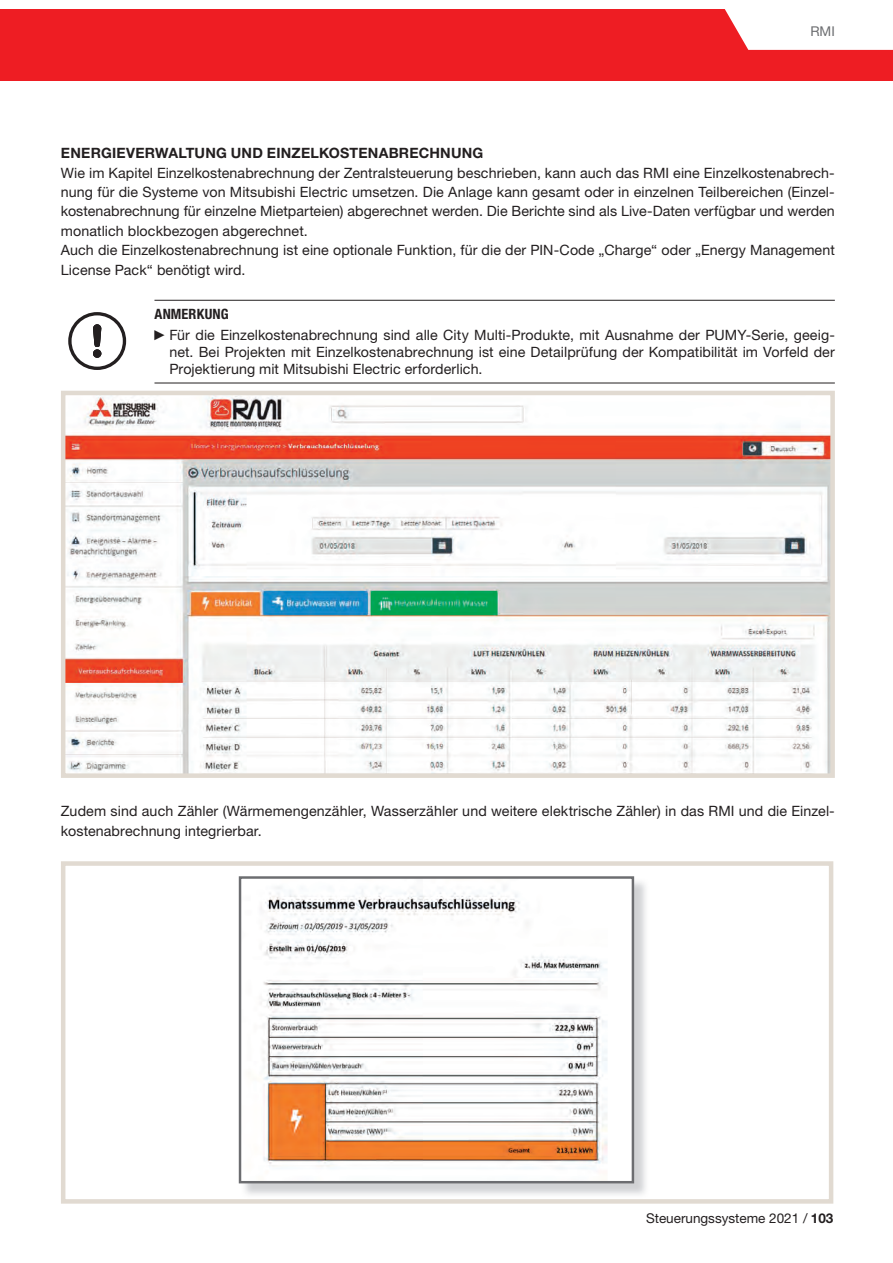
<style>
.page{position:relative;width:893px;height:1263px;background:#fff}
.page>*{position:absolute;margin:0;border:0;box-sizing:border-box;transform-origin:0 0}
.t1{font:14.25px/19.4px "Helvetica Neue LT Pro";letter-spacing:.005em;color:#231f20}
.t2{font:700 14.25px "Helvetica Neue LT Pro";letter-spacing:.015em;color:#231f20}
.t3{font:13.5px "Helvetica Neue LT Pro";color:#231f20}
.t4{font:13.5px "Helvetica Neue LT Pro";color:#6c6d70}
.s1{font-weight:700;font-stretch:condensed}
.s2{font-family:"Arial Narrow"}
.s3{font-weight:700}
</style>
<div class="page">
<div style="left:0;top:10px;width:893px;height:71px;background:#ee1d23"></div>
<svg style="left:723px;top:9px;width:170px;height:41px;background:#fdecec"></svg>
<hr style="left:154px;top:300px;width:681px;height:1px;background:#231f20">
<hr style="left:154px;top:383px;width:681px;height:1px;background:#231f20">
<svg style="left:68px;top:312px;width:58px;height:58px"></svg>
<img style="left:66px;top:396px;width:764px;height:377px">
<div style="left:61px;top:391px;width:774px;height:387px;border:4px solid #e1dad1"></div>
<img style="left:241px;top:878px;width:405px;height:317px">
<img style="left:242px;top:879px;width:389px;height:301px">
<div style="left:239px;top:876px;width:395px;height:307px;border:2px solid #6c6d70"></div>
<div style="left:61px;top:861px;width:772px;height:343px;border:4px solid #e1dad1"></div>
<p class="t4" style="left:810px;top:23px;width:26px">RMI</p>
<p class="t2" style="left:61px;top:145px;width:424px">ENERGIEVERWALTUNG UND EINZELKOSTENABRECHNUNG</p>
<p class="t1" style="left:61px;top:163px;width:775px">Wie im Kapitel Einzelkostenabrechnung der Zentralsteuerung beschrieben, kann auch das RMI eine Einzelkostenabrech&shy;nung für die Systeme von Mitsubishi Electric umsetzen. Die Anlage kann gesamt oder in einzelnen Teil bereichen (Einzel&shy;kostenabrechnung für einzelne Mietparteien) abgerechnet werden. Die Berichte sind als Live-Daten verfügbar und werden monatlich blockbezogen abgerechnet.<br>Auch die Einzelkostenabrechnung ist eine optionale Funktion, für die der PIN-Code „Charge“ oder „Energy Management License Pack“ benötigt wird.</p>
<p class="t1" style="left:154px;top:303px;width:682px;line-height:21.3px"><span class="s1">ANMERKUNG<br></span><span class="s2">►</span>Für die Einzelkostenabrechnung sind alle City Multi-Produkte, mit Ausnahme der PUMY-Serie, geeig-</p>
<p class="t1" style="left:169px;top:344px;width:667px;line-height:17.1px">net. Bei Projekten mit Einzelkostenabrechnung ist eine Detailprüfung der Kompatibilität im Vorfeld der<br>Projektierung mit Mitsubishi Electric erforderlich.</p>
<p class="t1" style="left:61px;top:801px;width:775px">Zudem sind auch Zähler (Wärmemengenzähler, Wasserzähler und weitere elektrische Zähler) in das RMI und die Einzel&shy;kostenabrechnung integrierbar.</p>
<p class="t3" style="left:646px;top:1210px;width:189px">Steuerungssysteme 2021 / <span class="s3">103</span></p>
</div>
